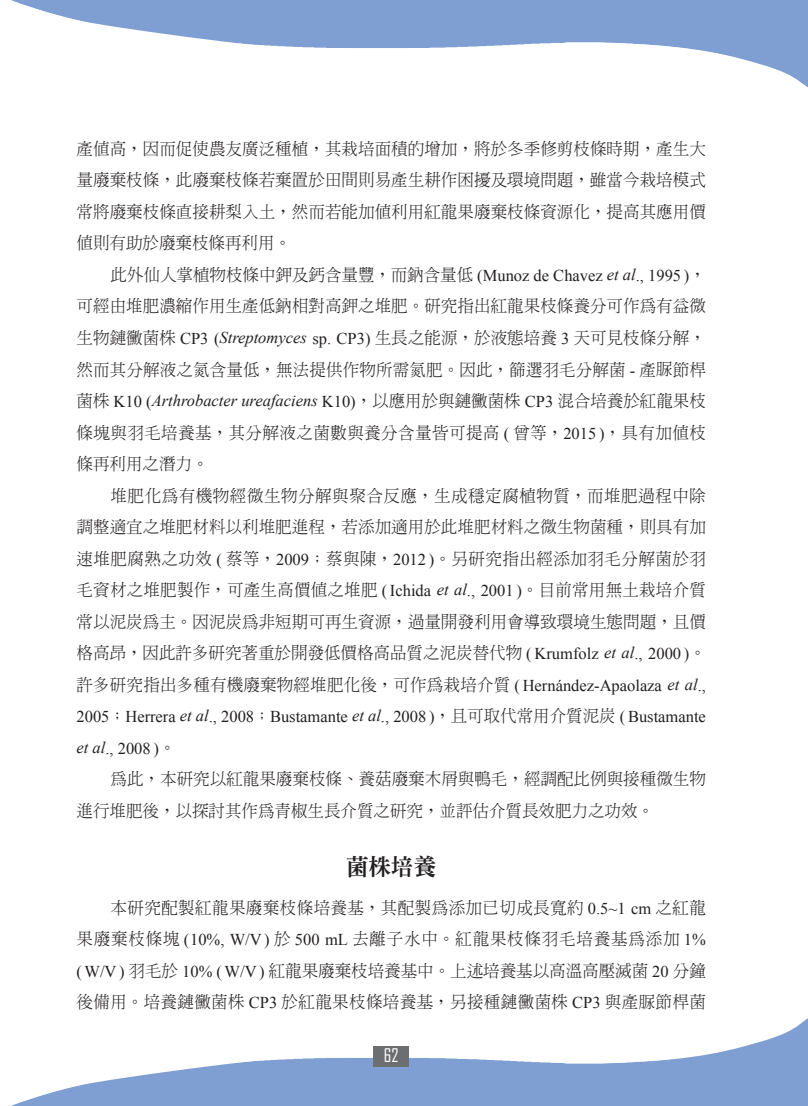
<style>
.page{position:relative;width:808px;height:1106px;background:#fff}
.page>*{position:absolute;margin:0;border:0;box-sizing:border-box;transform-origin:0 0}
.t1{font:800 22.5px "Inn Ming";color:#231f20}
.t2{font:18px "Agency FB";color:#fff}
.t3{font:16.5px/31.5px "AR Ming B5 Light E Ten B5 H";letter-spacing:.005em;color:#231f20;text-align:justify}
.t4{font:16.5px/31.5px "Times New Roman";color:#231f20}
.t5{font:italic 16.5px "Times New Roman";color:#231f20}
.t6{font:16.5px/31.5px "AR Ming B5 Light E Ten B5 H";letter-spacing:.025em;color:#231f20}
.s1{font-family:"Times New Roman"}
.s2{font-family:"Times New Roman";font-style:italic}
.s3{font-family:"P Ming Li U"}
.s4{font-family:"AR Ming B5 Light E Ten B5 H";font-style:normal}
.s5{font-style:normal}
.s6{font-family:"AR Ming B5 Light E Ten B5 H"}
.s7{font-style:italic}
</style>
<div class="page">
<img style="left:11px;top:1018px;width:797px;height:88px">
<div style="left:374px;top:1046px;width:35px;height:21px;background:#6d6e70"></div>
<img style="left:11px;top:0;width:797px;height:88px">
<p class="t3" style="left:77px;top:135px;width:631px">產值高，因而促使農友廣泛種植，其栽培面積的增加，將於冬季修剪枝條時期，產生大量廢棄枝條，此廢棄枝條若棄置於田間則易產生耕作困擾及環境問題，雖當今栽培模式常將廢棄枝條直接耕梨入土，然而若能加值利用紅龍果廢棄枝條資源化，提高其應用價值則有助於廢棄枝條再利用。</p>
<p class="t3" style="left:77px;top:261px;width:631px;text-indent:34px">此外仙人掌植物枝條中鉀及鈣含量豐，而鈉含量低 <span class="s1">(Munoz de Chavez</span> <span class="s2">et al</span><span class="s1">., 1995 )</span>，可經由堆肥濃縮作用生產低鈉相對高鉀之堆肥。研究指出紅龍果枝條養分可作為有益微生物鏈黴菌株 <span class="s1">CP3 (</span><span class="s2">Streptomyces</span> <span class="s1">sp. CP3)</span> 生長之能源，於液態培養 <span class="s1">3</span> 天可見枝條分解，然而其分解液之氮含量低，無法提供作物所需氮肥。因此，篩選羽毛分解菌 <span class="s1">-</span> 產<span class="s3">脲</span>節桿</p>
<p class="t5" style="left:77px;top:391px;width:631px"><span class="s4">菌株</span> <span class="s5">K10 (</span>Arthrobacter ureafaciens <span class="s5">K10)</span><span class="s4">，以應用於與鏈黴菌株</span> <span class="s5">CP3</span> <span class="s4">混合培養於紅龍果枝</span></p>
<p class="t6" style="left:77px;top:419px;width:631px">條塊與羽毛培養基，其分解液之菌數與養分含量皆可提高 <span class="s1">(</span> 曾等，<span class="s1">2015 )</span>，具有加值枝條再利用之潛力。</p>
<p class="t3" style="left:77px;top:482px;width:631px;text-indent:34px">堆肥化為有機物經微生物分解與聚合反應，生成穩定腐植物質，而堆肥過程中除調整適宜之堆肥材料以利堆肥進程，若添加適用於此堆肥材料之微生物菌種，則具有加速堆肥腐熟之功效 <span class="s1">(</span> 蔡等，<span class="s1">2009</span>；蔡與陳，<span class="s1">2012 )</span>。另研究指出經添加羽毛分解菌於羽毛資材之堆肥製作，可產生高價值之堆肥 <span class="s1">( Ichida</span> <span class="s2">et al</span><span class="s1">., 2001 )</span>。目前常用無土栽培介質常以泥炭為主。因泥炭為非短期可再生資源，過量開發利用會導致環境生態問題，且價格高昂，因此許多研究著重於開發低價格高品質之泥炭替代物 <span class="s1">( Krumfolz</span> <span class="s2">et al</span><span class="s1">., 2000 )</span>。許多研究指出多種有機廢棄物經堆肥化後，可作為栽培介質 <span class="s1">( Hernández-Apaolaza</span> <span class="s2">et al</span><span class="s1">.,</span></p>
<p class="t4" style="left:77px;top:701px;width:631px">2005<span class="s6">；</span>Herrera <span class="s7">et al</span>., 2008<span class="s6">；</span>Bustamante <span class="s7">et al</span>., 2008 )<span class="s6">，且可取代常用介質泥炭</span> ( Bustamante <span class="s7">et al</span>., 2008 )<span class="s6">。</span></p>
<p class="t3" style="left:77px;top:765px;width:631px;text-indent:34px">為此，本研究以紅龍果廢棄枝條、養菇廢棄木屑與鴨毛，經調配比例與接種微生物進行堆肥後，以探討其作為青椒生長介質之研究，並評估介質長效肥力之功效。</p>
<h1 class="t1" style="left:346px;top:855px;width:91px">菌株培養</h1>
<p class="t3" style="left:77px;top:894px;width:631px;text-indent:34px">本研究配製紅龍果廢棄枝條培養基，其配製為添加已切成長寬約 <span class="s1">0.5~1 cm</span> 之紅龍果廢棄枝條塊 <span class="s1">( 10%, W/V )</span> 於 <span class="s1">500 mL</span> 去離子水中。紅龍果枝條羽毛培養基為添加 <span class="s1">1% ( W/V )</span> 羽毛於 <span class="s1">10% ( W/V )</span> 紅龍果廢棄枝培養基中。上述培養基以高溫高壓滅菌 <span class="s1">20</span> 分鐘後備用。培養鏈黴菌株 <span class="s1">CP3</span> 於紅龍果枝條培養基，另接種鏈黴菌株 <span class="s1">CP3</span> 與產<span class="s3">脲</span>節桿菌</p>
<p class="t2" style="left:384px;top:1044px;width:16px">62</p>
</div>
